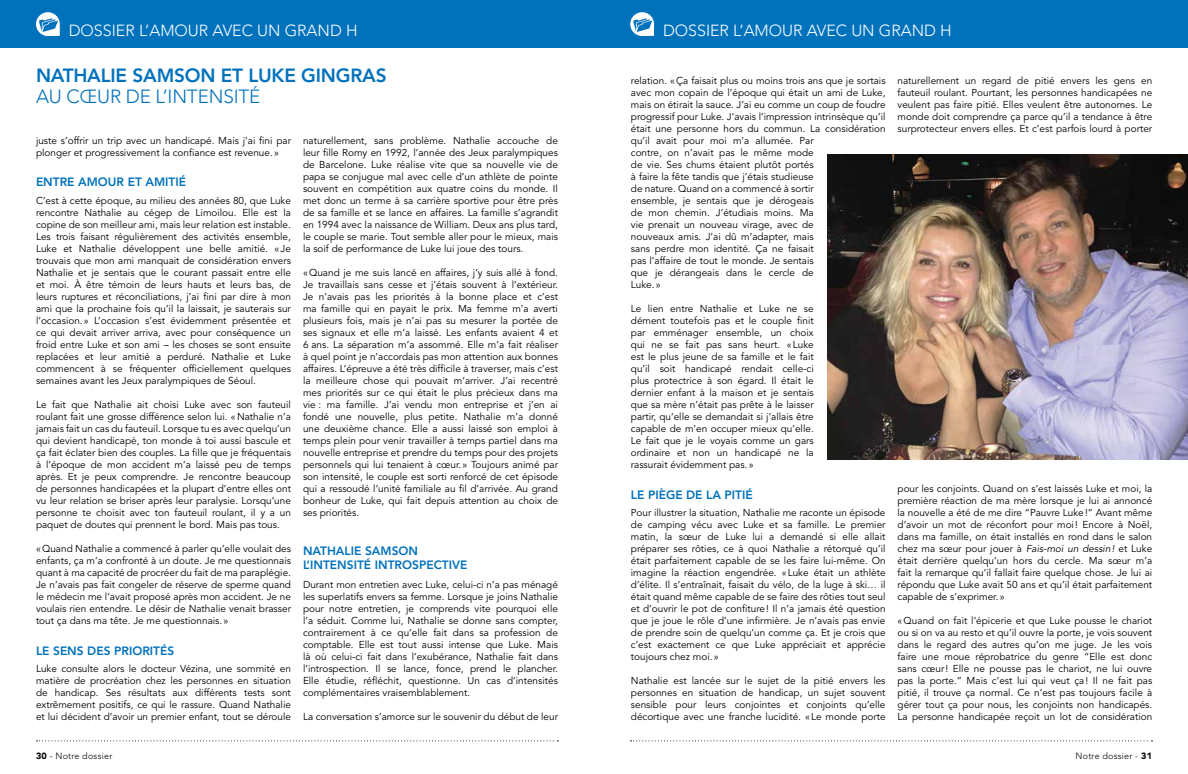
<style>
.page{position:relative;width:1188px;height:774px;background:#fff}
.page>*{position:absolute;margin:0;border:0;box-sizing:border-box;transform-origin:0 0}
.t1{font:800 19px "Avenir LT Std";letter-spacing:-.01em;color:#0072bc}
.t2{font:300 19px "Avenir LT Std";letter-spacing:-.01em;color:#0072bc}
.t3{font:300 16px "Avenir LT Std";color:#fff}
.t4{font:800 12px/14.2px "Avenir LT Std";color:#0072bc}
.t5{font:10px/12px "Avenir LT Std";color:#000;text-align:justify}
.t6{font:300 9px "Avenir LT Std";letter-spacing:.025em;color:#000}
.s1{font-style:italic}
.s2{font-weight:900}
</style>
<div class="page">
<svg style="left:36px;top:740px;width:523px;height:1px"></svg>
<svg style="left:630px;top:740px;width:523px;height:1px"></svg>
<div style="left:0;top:0;width:1188px;height:48px;background:#0072bc"></div>
<svg style="left:36px;top:12px;width:24px;height:24px"></svg>
<img style="left:827px;top:155px;width:361px;height:304px">
<h2 class="t3" style="left:69px;top:21px;width:12px">DOSS</h2>
<h2 class="t3" style="left:112px;top:21px;width:247px">IER L’AMO UR AVEC UN GRAND H</h2>
<h1 class="t1" style="left:36px;top:64px;width:136px">NATHALIE SAMSO</h1>
<h1 class="t1" style="left:200px;top:64px;width:185px">N ET LUKE GINGRAS</h1>
<h1 class="t2" style="left:36px;top:85px;width:223px">AU CŒUR DE L’INTENSITÉ</h1>
<p class="t5" style="left:36px;top:135px;width:257px">juste s’offrir un trip avec un handicapé. Mais j’ai fini par plonger et progressivement la confiance est revenue. »</p>
<p class="t4" style="left:36px;top:175px;width:152px">ENTRE AMO UR ET AM ITIÉ</p>
<p class="t5" style="left:36px;top:195px;width:257px">C’est à cette époque, au milieu des années 80, que Luke rencontre Nathalie au cégep de Limoilou. Elle est la copine de son meilleur ami, mais leur relation est instable.<br>Les trois faisant régulièrement des activités ensemble, Luke et Nathalie développent une belle amitié. « Je trouvais que mon ami manquait de considération envers Nathalie et je sentais que le courant passait entre elle et moi. À être témoin de leurs hauts et leurs bas, de leurs ruptures et réconciliations, j’ai fini par dire à mon ami que la prochaine fois qu’il la laissait, je sauterais sur l’occasion. » L’occasion s’est évidemment présentée et ce qui devait arriver arriva, avec pour conséquence un froid entre Luke et son ami – les choses se sont ensuite replacées et leur amitié a perduré. Nathalie et Luke commencent à se fréquenter officiellement quelques semaines avant les Jeux paralympiques de Séoul.</p>
<p class="t5" style="left:36px;top:399px;width:257px">Le fait que Nathalie ait choisi Luke avec son fauteuil roulant fait une grosse différence selon lui. «Nathalie n’a jamais fait un cas du fauteuil. Lorsque tu es avec quelqu’un qui devient handicapé, ton monde à toi aussi bascule et ça fait éclater bien des couples. La fille que je fréquentais à l’époque de mon accident m’a laissé peu de temps après. Et je peux comprendre. Je rencontre beaucoup de personnes handicapées et la plupart d’entre elles ont vu leur relation se briser après leur paralysie. Lorsqu’une personne te choisit avec ton fauteuil roulant, il y a un paquet de doutes qui prennent le bord. Mais pas tous.</p>
<p class="t5" style="left:36px;top:543px;width:257px">«Quand Nathalie a commencé à parler qu’elle voulait des enfants, ça m’a confronté à un doute. Je me questionnais quant à ma capacité de procréer du fait de ma paraplégie.<br>Je n’avais pas fait congeler de réserve de sperme quand le médecin me l’avait proposé après mon accident. Je ne voulais rien entendre. Le désir de Nathalie venait brasser tout ça dans ma tête. Je me questionnais. »</p>
<p class="t4" style="left:36px;top:644px;width:138px">LE SENS DES PRIORITÉS</p>
<p class="t5" style="left:36px;top:663px;width:257px">Luke consulte alors le docteur Vézina, une sommité en matière de procréation chez les personnes en situation de handicap. Ses résultats aux différents tests sont extrêmement positifs, ce qui le rassure. Quand Nathalie et lui décident d’avoir un premier enfant, tout se déroule</p>
<p class="t5" style="left:303px;top:135px;width:257px">naturellement, sans problème. Nathalie accouche de leur fille Romy en 1992, l’année des Jeux paralympiques de Barcelone. Luke réalise vite que sa nouvelle vie de papa se conjugue mal avec celle d’un athlète de pointe souvent en compétition aux quatre coins du monde. Il met donc un terme à sa carrière sportive pour être près de sa famille et se lance en affaires. La famille s’agrandit en 1994 avec la naissance de William. Deux ans plus tard, le couple se marie. Tout semble aller pour le mieux, mais la soif de performance de Luke lui joue des tours.</p>
<p class="t5" style="left:303px;top:267px;width:257px">«Quand je me suis lancé en affaires, j’y suis allé à fond.<br>Je travaillais sans cesse et j’étais souvent à l’extérieur.<br>Je n’avais pas les priorités à la bonne place et c’est ma famille qui en payait le prix. Ma femme m’a averti plusieurs fois, mais je n’ai pas su mesurer la portée de ses signaux et elle m’a laissé. Les enfants avaient 4 et 6 ans. La séparation m’a assommé. Elle m’a fait réaliser à quel point je n’accordais pas mon attention aux bonnes affaires. L’épreuve a été très difficile à traverser, mais c’est la meilleure chose qui pouvait m’arriver. J’ai recentré mes priorités sur ce qui était le plus précieux dans ma vie : ma famille. J’ai vendu mon entreprise et j’en ai fondé une nouvelle, plus petite. Nathalie m’a donné une deuxième chance. Elle a aussi laissé son emploi à temps plein pour venir travailler à temps partiel dans ma nouvelle entreprise et prendre du temps pour des projets personnels qui lui tenaient à cœur. » Toujours animé par son intensité, le couple est sorti renforcé de cet épisode qui a ressoudé l’unité familiale au fil d’arrivée. Au grand bonheur de Luke, qui fait depuis attention au choix de ses priorités.</p>
<p class="t4" style="left:303px;top:544px;width:88px">NATHALIE SAMSO</p>
<p class="t4" style="left:303px;top:544px;width:117px;text-indent:106px">N<br>L’INTENSITÉ INTROSP</p>
<p class="t4" style="left:426px;top:558px;width:43px">ECTIVE</p>
<p class="t5" style="left:303px;top:579px;width:257px">Durant mon entretien avec Luke, celui-ci n’a pas ménagé les superlatifs envers sa femme. Lorsque je joins Nathalie pour notre entretien, je comprends vite pourquoi elle l’a séduit. Comme lui, Nathalie se donne sans compter, contrairement à ce qu’elle fait dans sa profession de comptable. Elle est tout aussi intense que Luke. Mais là où celui-ci fait dans l’exubérance, Nathalie fait dans l’introspection. Il se lance, fonce, prend le plancher.<br>Elle étudie, réfléchit, questionne. Un cas d’intensités complémentaires vraisemblablement.</p>
<p class="t5" style="left:303px;top:711px;width:256px">La conversation s’amorce sur le souvenir du début de leur</p>
<h2 class="t3" style="left:663px;top:21px;width:12px">DOSS</h2>
<h2 class="t3" style="left:706px;top:21px;width:247px">IER L’AMO UR AVEC UN GRAND H</h2>
<p class="t5" style="left:631px;top:75px;width:256px;text-align:left">relation. «Ça faisait plus ou moins trois ans que je sortais avec mon copain de l’époque qui était un ami de Luke, mais on étirait la sauce. J’ai eu comme un coup de foudre progressif pour Luke. J’avais l’impression intrinsèque qu’il était une personne hors du commun. La considération qu’il avait pour moi m’a allumée. Par<br>contre, on n’avait pas le même mode<br>de vie. Ses chums étaient plutôt portés<br>à faire la fête tandis que j’étais studieuse<br>de nature. Quand on a commencé à sortir<br>ensemble, je sentais que je dérogeais<br>de mon chemin. J’étudiais moins. Ma<br>vie prenait un nouveau virage, avec de<br>nouveaux amis. J’ai dû m’adapter, mais<br>sans perdre mon identité. Ça ne faisait<br>pas l’affaire de tout le monde. Je sentais<br>que je dérangeais dans le cercle de<br>Luke. »</p>
<p class="t5" style="left:631px;top:303px;width:184px">Le lien entre Nathalie et Luke ne se dément toutefois pas et le couple finit par emménager ensemble, un choix qui ne se fait pas sans heurt. « Luke est le plus jeune de sa famille et le fait qu’il soit handicapé rendait celle-ci plus protectrice à son égard. Il était le dernier enfant à la maison et je sentais que sa mère n’était pas prête à le laisser partir, qu’elle se demandait si j’allais être capable de m’en occuper mieux qu’elle.<br>Le fait que je le voyais comme un gars ordinaire et non un handicapé ne la rassurait évidemment pas. »</p>
<p class="t4" style="left:631px;top:488px;width:123px">LE PIÈGE DE LA PITIÉ</p>
<p class="t5" style="left:631px;top:507px;width:256px">Pour illustrer la situation, Nathalie me raconte un épisode de camping vécu avec Luke et sa famille. Le premier matin, la sœur de Luke lui a demandé si elle allait préparer ses rôties, ce à quoi Nathalie a rétorqué qu’il était parfaitement capable de se les faire lui-même. On imagine la réaction engendrée. « Luke était un athlète d’élite. Il s’entraînait, faisait du vélo, de la luge à ski… il était quand même capable de se faire des rôties tout seul et d’ouvrir le pot de confiture! Il n’a jamais été question que je joue le rôle d’une infirmière. Je n’avais pas envie de prendre soin de quelqu’un comme ça. Et je crois que c’est exactement ce que Luke appréciait et apprécie toujours chez moi. »</p>
<p class="t5" style="left:631px;top:675px;width:256px">Nathalie est lancée sur le sujet de la pitié envers les personnes en situation de handicap, un sujet souvent sensible pour leurs conjointes et conjoints qu’elle décortique avec une franche lucidité. «Le monde porte</p>
<p class="t5" style="left:898px;top:75px;width:256px">naturellement un regard de pitié envers les gens en fauteuil roulant. Pourtant, les personnes handicapées ne veulent pas faire pitié. Elles veulent être autonomes. Le monde doit comprendre ça parce qu’il a tendance à être surprotecteur envers elles. Et c’est parfois lourd à porter</p>
<p class="t5" style="left:898px;top:483px;width:256px">pour les conjoints. Quand on s’est laissés Luke et moi, la première réaction de ma mère lorsque je lui ai annoncé la nouvelle a été de me dire “Pauvre Luke!” Avant même d’avoir un mot de réconfort pour moi! Encore à Noël, dans ma famille, on était installés en rond dans le salon chez ma sœur pour jouer à <span class="s1">Fais-moi un dessin!</span> et Luke était derrière quelqu’un hors du cercle. Ma sœur m’a fait la remarque qu’il fallait faire quelque chose. Je lui ai répondu que Luke avait 50 ans et qu’il était parfaitement capable de s’exprimer. »</p>
<p class="t5" style="left:898px;top:615px;width:256px">«Quand on fait l’épicerie et que Luke pousse le chariot ou si on va au resto et qu’il ouvre la porte, je vois souvent dans le regard des autres qu’on me juge. Je les vois faire une moue réprobatrice du genre “Elle est donc sans cœur! Elle ne pousse pas le chariot, ne lui ouvre pas la porte.” Mais c’est lui qui veut ça! Il ne fait pas pitié, il trouve ça normal. Ce n’est pas toujours facile à gérer tout ça pour nous, les conjoints non handicapés.<br>La personne handicapée reçoit un lot de considération</p>
<p class="t6" style="left:36px;top:751px;width:78px"><span class="s2">30</span> - N OTRE DOSSIER</p>
<p class="t6" style="left:1076px;top:751px;width:78px">N OTRE DOSSIER - <span class="s2">31</span></p>
</div>
